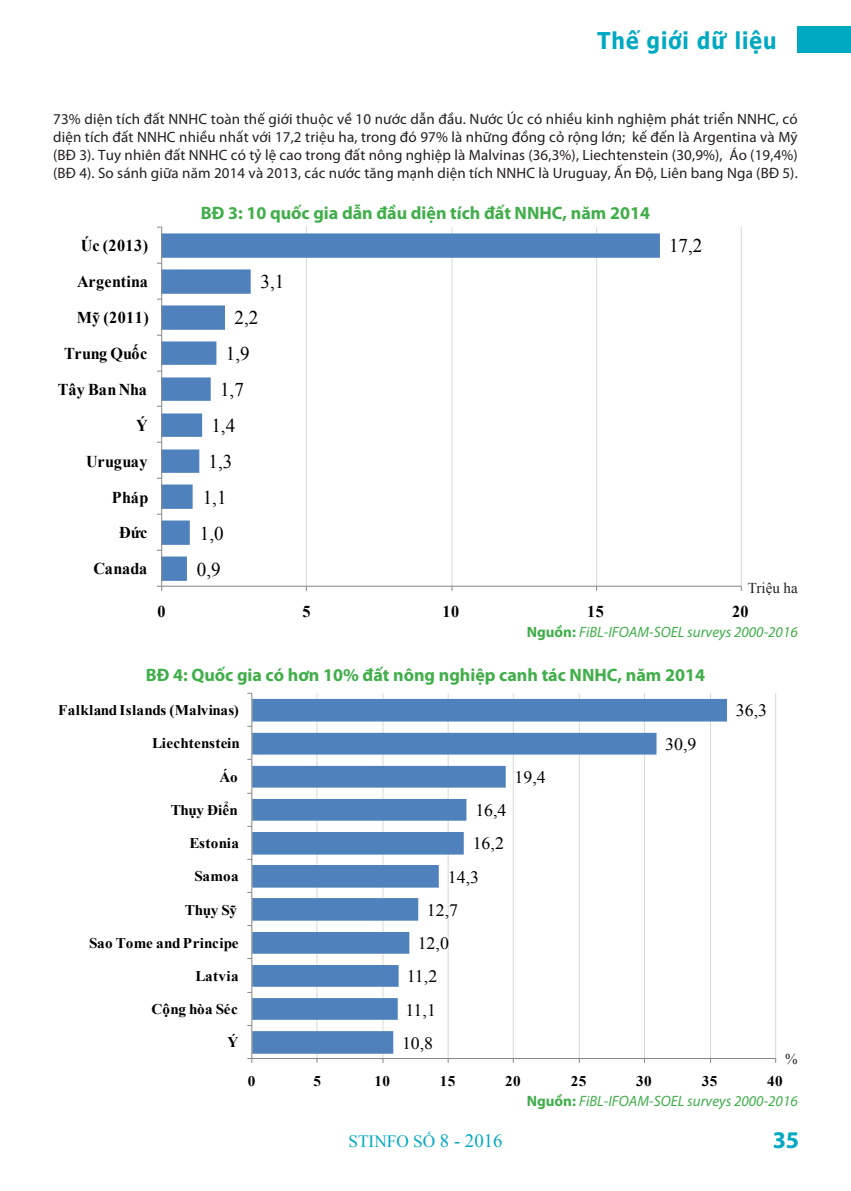
<style>
.page{position:relative;width:851px;height:1191px;background:#fff}
.page>*{position:absolute;margin:0;border:0;box-sizing:border-box;transform-origin:0 0}
.t1{font:700 24px "Myriad Pro";color:#00a9c2}
.t2{font:700 23.1px "Tahoma";letter-spacing:.05em;color:#00a9c2;scale:.91 1}
.t3{font:19.5px "Times New Roman";color:#000}
.t4{font:700 18px "Myriad Pro";color:#40ae49}
.t5{font:17.4px "Times New Roman";color:#000}
.t6{font:17.25px "Times New Roman";color:#00a9c2}
.t7{font:700 16.5px/36px "Times New Roman";letter-spacing:-.005em;color:#000;text-align:right}
.t8{font:700 16.5px "Times New Roman";letter-spacing:.02em;color:#000}
.t9{font:15px/18px "Myriad Pro";letter-spacing:.01em;color:#231f20;text-align:justify}
.t10{font:italic 15px "Myriad Pro";color:#40ae49}
.t11{font:15px "Times New Roman";color:#231f20}
.t12{font:700 14.85px "Times New Roman";letter-spacing:.015em;color:#000}
.t13{font:700 14.85px "Times New Roman";letter-spacing:-.015em;color:#000}
.t14{font:700 14.85px "Times New Roman";letter-spacing:-.02em;color:#000}
.s1{font-weight:700;font-style:normal}
.s2{font-size:18.75px}
</style>
<div class="page">
<div style="left:797px;top:26px;width:53px;height:27px;background:#00a9c2"></div>
<hr style="left:306px;top:227px;width:1px;height:359px;background:#d9d9d9">
<hr style="left:451px;top:227px;width:1px;height:359px;background:#d9d9d9">
<hr style="left:596px;top:227px;width:1px;height:359px;background:#d9d9d9">
<hr style="left:740px;top:227px;width:1px;height:359px;background:#d9d9d9">
<svg style="left:162px;top:233px;width:497px;height:348px"></svg>
<hr style="left:162px;top:586px;width:579px;height:1px;background:#868686">
<hr style="left:161px;top:227px;width:1px;height:359px;background:#868686">
<hr style="left:316px;top:693px;width:1px;height:365px;background:#d9d9d9">
<hr style="left:382px;top:693px;width:1px;height:365px;background:#d9d9d9">
<hr style="left:447px;top:693px;width:1px;height:365px;background:#d9d9d9">
<hr style="left:512px;top:693px;width:1px;height:365px;background:#d9d9d9">
<hr style="left:578px;top:693px;width:1px;height:365px;background:#d9d9d9">
<hr style="left:644px;top:693px;width:1px;height:365px;background:#d9d9d9">
<hr style="left:710px;top:693px;width:1px;height:365px;background:#d9d9d9">
<hr style="left:775px;top:693px;width:1px;height:365px;background:#d9d9d9">
<svg style="left:252px;top:699px;width:475px;height:354px"></svg>
<hr style="left:252px;top:1058px;width:523px;height:1px;background:#868686">
<hr style="left:251px;top:693px;width:1px;height:365px;background:#868686">
<h2 class="t2" style="left:597px;top:24px;width:198px">Thế giới dữ liệu</h2>
<p class="t9" style="left:53px;top:110px;width:746px">73% diện tích đất NNHC toàn thế giới thuộc về 10 nước dẫn đầu. Nước Úc có nhiều kinh nghiệm phát triển NNHC, có diện tích đất NNHC nhiều nhất với 17,2 triệu ha, trong đó 97% là những đồng cỏ rộng lớn; kế đến là Argentina và Mỹ (BĐ 3). Tuy nhiên đất NNHC có tỷ lệ cao trong đất nông nghiệp là Malvinas (36,3%), Liechtenstein (30,9%), Áo (19,4%) (BĐ 4). So sánh giữa năm 2014 và 2013, các nước tăng mạnh diện tích NNHC là Uruguay, Ấn Độ, Liên bang Nga (BĐ 5).</p>
<p class="t7" style="left:58px;top:227px;width:92px">Úc (2013)<br>Argentina<br>Mỹ (2011)<br>Trung Quốc<br>Tây Ban Nha<br>Ý<br>Uruguay<br>Pháp<br>Đức<br>Canada</p>
<p class="t4" style="left:201px;top:201px;width:450px">BĐ 3: 10 quốc gia dẫn đầu diện tích đất NNHC, năm 2014</p>
<p class="t3" style="left:260px;top:269px;width:25px">3,1</p>
<p class="t3" style="left:234px;top:305px;width:25px">2,2</p>
<p class="t3" style="left:226px;top:341px;width:25px">1,9</p>
<p class="t3" style="left:220px;top:376px;width:25px">1,7</p>
<p class="t3" style="left:211px;top:412px;width:25px">1,4</p>
<p class="t3" style="left:208px;top:448px;width:25px">1,3</p>
<p class="t3" style="left:203px;top:484px;width:25px">1,1</p>
<p class="t3" style="left:200px;top:520px;width:25px">1,0</p>
<p class="t3" style="left:197px;top:556px;width:25px">0,9</p>
<p class="t3" style="left:669px;top:233px;width:35px">17,2</p>
<p class="t11" style="left:747px;top:578px;width:51px">Triệu ha</p>
<p class="t8" style="left:157px;top:600px;width:10px">0</p>
<p class="t8" style="left:302px;top:600px;width:10px">5</p>
<p class="t8" style="left:442px;top:600px;width:18px">10</p>
<p class="t8" style="left:587px;top:600px;width:18px">15</p>
<p class="t8" style="left:732px;top:600px;width:18px">20</p>
<p class="t10" style="left:526px;top:622px;width:272px"><span class="s1">Nguồn:</span> FiBL-IFOAM-SOEL surveys 2000-2016</p>
<p class="t4" style="left:146px;top:663px;width:560px">BĐ 4: Quốc gia có hơn 10% đất nông nghiệp canh tác NNHC, năm 2014</p>
<p class="t12" style="left:58px;top:700px;width:182px">Falkland Islands (Malvinas)</p>
<p class="t12" style="left:152px;top:733px;width:89px">Liechtenstein</p>
<p class="t12" style="left:219px;top:766px;width:20px">Áo</p>
<p class="t14" style="left:171px;top:799px;width:69px">Thụy Điển</p>
<p class="t12" style="left:189px;top:833px;width:51px">Estonia</p>
<p class="t12" style="left:194px;top:866px;width:46px">Samoa</p>
<p class="t12" style="left:185px;top:899px;width:54px">Thụy Sỹ</p>
<p class="t12" style="left:89px;top:932px;width:151px">Sao Tome and Principe</p>
<p class="t12" style="left:195px;top:965px;width:45px">Latvia</p>
<p class="t13" style="left:152px;top:999px;width:88px">Cộng hòa Séc</p>
<p class="t12" style="left:227px;top:1032px;width:12px">Ý</p>
<p class="t5" style="left:475px;top:798px;width:33px">16,4</p>
<p class="t5" style="left:472px;top:832px;width:33px">16,2</p>
<p class="t5" style="left:448px;top:865px;width:33px">14,3</p>
<p class="t5" style="left:427px;top:898px;width:33px">12,7</p>
<p class="t5" style="left:417px;top:931px;width:33px">12,0</p>
<p class="t5" style="left:407px;top:964px;width:32px">11,2</p>
<p class="t5" style="left:405px;top:998px;width:32px">11,1</p>
<p class="t5" style="left:402px;top:1031px;width:33px">10,8</p>
<p class="t5" style="left:514px;top:765px;width:33px">19,4</p>
<p class="t5" style="left:665px;top:732px;width:33px">30,9</p>
<p class="t5" style="left:735px;top:699px;width:33px">36,3</p>
<p class="t11" style="left:785px;top:1048px;width:14px">%</p>
<p class="t12" style="left:248px;top:1070px;width:9px">0</p>
<p class="t12" style="left:313px;top:1070px;width:9px">5</p>
<p class="t12" style="left:374px;top:1070px;width:17px">10</p>
<p class="t12" style="left:440px;top:1070px;width:17px">15</p>
<p class="t12" style="left:505px;top:1070px;width:17px">20</p>
<p class="t12" style="left:570px;top:1070px;width:17px">25</p>
<p class="t12" style="left:636px;top:1070px;width:17px">30</p>
<p class="t12" style="left:701px;top:1070px;width:17px">35</p>
<p class="t12" style="left:767px;top:1070px;width:17px">40</p>
<p class="t6" style="left:348px;top:1130px;width:155px">STINFO SỐ <span class="s2">8 - 2016</span></p>
<p class="t10" style="left:526px;top:1091px;width:272px"><span class="s1">Nguồn:</span> FiBL-IFOAM-SOEL surveys 2000-2016</p>
<p class="t1" style="left:772px;top:1124px;width:28px">35</p>
</div>
